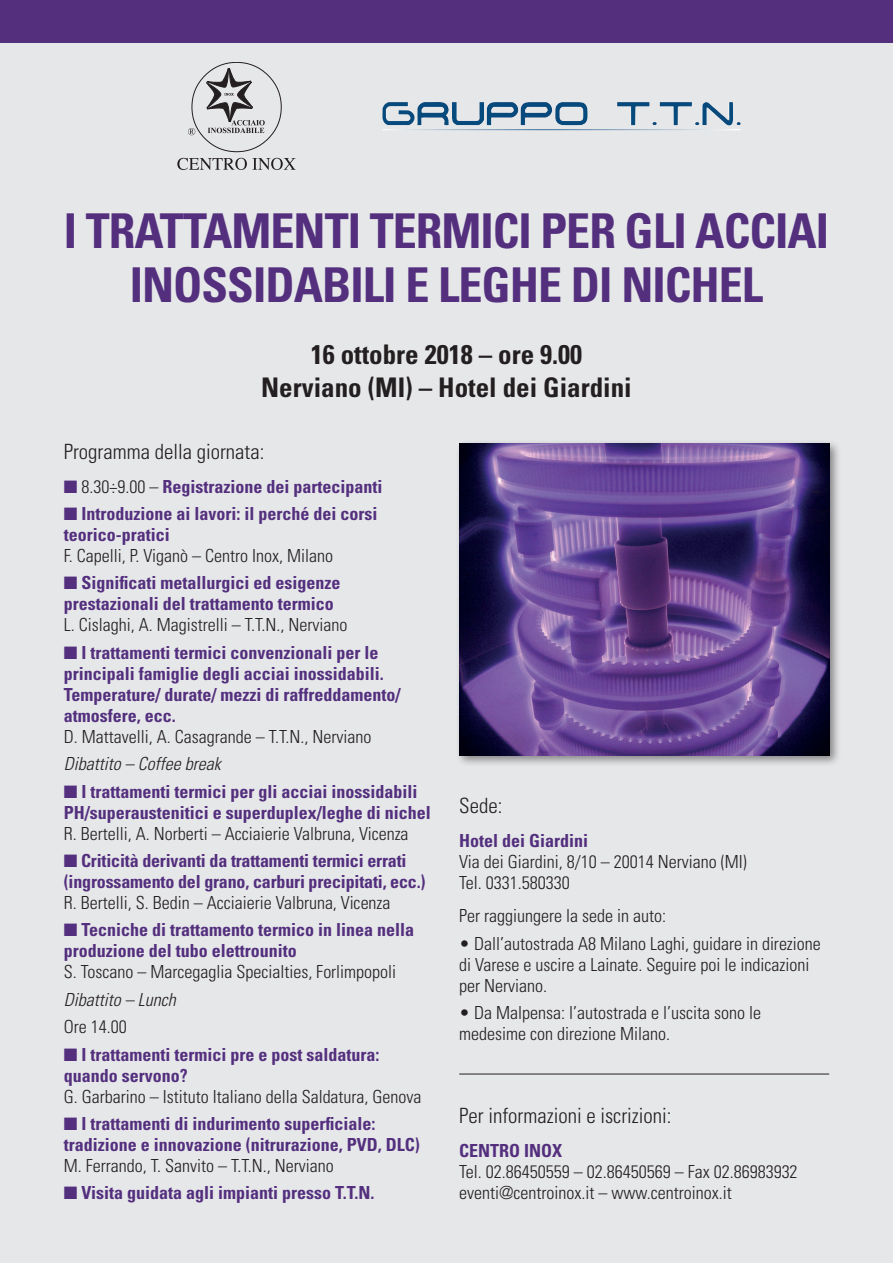
<style>
.page{position:relative;width:893px;height:1263px;background:#fff}
.page>*{position:absolute;margin:0;border:0;box-sizing:border-box;transform-origin:0 0}
.t1{font:700 condensed 48px/54px "Univers";letter-spacing:-.02em;color:#532f7e;text-align:center}
.t2{font:700 condensed 27px/33px "Univers";color:#231f20;text-align:center}
.t3{font:300 condensed 21px "Univers";color:#231f20}
.t4{font:700 condensed 18px/21px "Univers";color:#532f7e}
.t5{font:300 condensed 18px/21px "Univers";color:#231f20}
.t6{font:italic 300 condensed 18px "Univers";color:#231f20}
.s1{font-weight:300;color:#231f20}
</style>
<div class="page">
<div style="left:0;top:43px;width:893px;height:1220px;background:#e6e7e9"></div>
<div style="left:0;top:0;width:893px;height:43px;background:#532f7e"></div>
<svg style="left:188px;top:62px;width:93px;height:90px"></svg>
<svg style="left:177px;top:158px;width:119px;height:12px"></svg>
<img style="left:417px;top:102px;width:316px;height:24px">
<div style="left:455px;top:440px;width:387px;height:327px;background:#231f20;opacity:.5"></div>
<img style="left:459px;top:444px;width:370px;height:311px">
<hr style="left:459px;top:1074px;width:370px;height:1px;background:#231f20">
<h1 class="t1" style="left:64px;top:204px;width:767px">I TRATTAMENTI TERMICI PER GLI ACCIAI<br>INOSSIDABILI E LEGHE DI NICHEL</h1>
<h2 class="t2" style="left:261px;top:338px;width:372px">16 ottobre 2018 – ore 9.00<br>Nerviano (MI) – Hotel dei Giardini</h2>
<p class="t3" style="left:64px;top:439px;width:202px">Programma della giornata:</p>
<p class="t4" style="left:64px;top:476px;width:320px">■ <span class="s1">8.30÷9.00 –</span> Registrazione dei partecipanti</p>
<p class="t4" style="left:64px;top:503px;width:315px">■ Introduzione ai lavori: il perché dei corsi teorico-pratici</p>
<p class="t5" style="left:64px;top:545px;width:271px">F. Capelli, P. Viganò – Centro Inox, Milano</p>
<p class="t4" style="left:64px;top:572px;width:278px">■ Significati metallurgici ed esigenze prestazionali del trattamento termico</p>
<p class="t5" style="left:64px;top:614px;width:285px">L. Cislaghi, A. Magistrelli – T.T.N., Nerviano</p>
<p class="t4" style="left:64px;top:642px;width:338px">■ I trattamenti termici convenzionali per le principali famiglie degli acciai inossidabili.<br>Temperature/ durate/ mezzi di raffreddamento/ atmosfere, ecc.</p>
<p class="t5" style="left:64px;top:726px;width:309px">D. Mattavelli, A. Casagrande – T.T.N., Nerviano</p>
<p class="t6" style="left:64px;top:753px;width:158px">Dibattito – Coffee break</p>
<p class="t4" style="left:64px;top:780px;width:369px">■ I trattamenti termici per gli acciai inossidabili<br>PH/superaustenitici e superduplex/leghe di nichel</p>
<p class="t5" style="left:64px;top:823px;width:346px">R. Bertelli, A. Norberti – Acciaierie Valbruna, Vicenza</p>
<p class="t4" style="left:64px;top:850px;width:363px">■ Criticità derivanti da trattamenti termici errati (ingrossamento del grano, carburi precipitati, ecc.)</p>
<p class="t5" style="left:64px;top:892px;width:328px">R. Bertelli, S. Bedin – Acciaierie Valbruna, Vicenza</p>
<p class="t4" style="left:64px;top:919px;width:352px">■ Tecniche di trattamento termico in linea nella produzione del tubo elettrounito</p>
<p class="t5" style="left:64px;top:961px;width:334px">S. Toscano – Marcegaglia Specialties, Forlimpopoli</p>
<p class="t6" style="left:64px;top:988px;width:113px">Dibattito – Lunch</p>
<p class="t5" style="left:64px;top:1016px;width:64px">Ore 14.00</p>
<p class="t4" style="left:64px;top:1043px;width:317px">■ I trattamenti termici pre e post saldatura: quando servono?</p>
<p class="t5" style="left:64px;top:1086px;width:359px">G. Garbarino – Istituto Italiano della Saldatura, Genova</p>
<p class="t4" style="left:64px;top:1113px;width:358px">■ I trattamenti di indurimento superficiale: tradizione e innovazione (nitrurazione, PVD, DLC)</p>
<p class="t5" style="left:64px;top:1155px;width:271px">M. Ferrando, T. Sanvito – T.T.N., Nerviano</p>
<p class="t4" style="left:64px;top:1182px;width:312px">■ Visita guidata agli impianti presso T.T.N.</p>
<p class="t3" style="left:459px;top:793px;width:45px">Sede:</p>
<p class="t4" style="left:459px;top:830px;width:131px">Hotel dei Giardini</p>
<p class="t5" style="left:459px;top:851px;width:289px">Via dei Giardini, 8/10 – 20014 Nerviano (MI)<br>Tel. 0331.580330</p>
<p class="t5" style="left:459px;top:906px;width:208px">Per raggiungere la sede in auto:</p>
<p class="t5" style="left:459px;top:933px;width:363px">• Dall’autostrada A8 Milano Laghi, guidare in direzione di Varese e uscire a Lainate. Seguire poi le indicazioni per Nerviano.</p>
<p class="t5" style="left:459px;top:1002px;width:303px">• Da Malpensa: l’autostrada e l’uscita sono le medesime con direzione Milano.</p>
<p class="t3" style="left:459px;top:1103px;width:214px">Per informazioni e iscrizioni:</p>
<p class="t4" style="left:459px;top:1140px;width:105px">CENTRO INOX</p>
<p class="t5" style="left:459px;top:1161px;width:340px">Tel. 02.86450559 – 02.86450569 – Fax 02.86983932 eventi@centroinox.it – www.centroinox.it</p>
</div>
